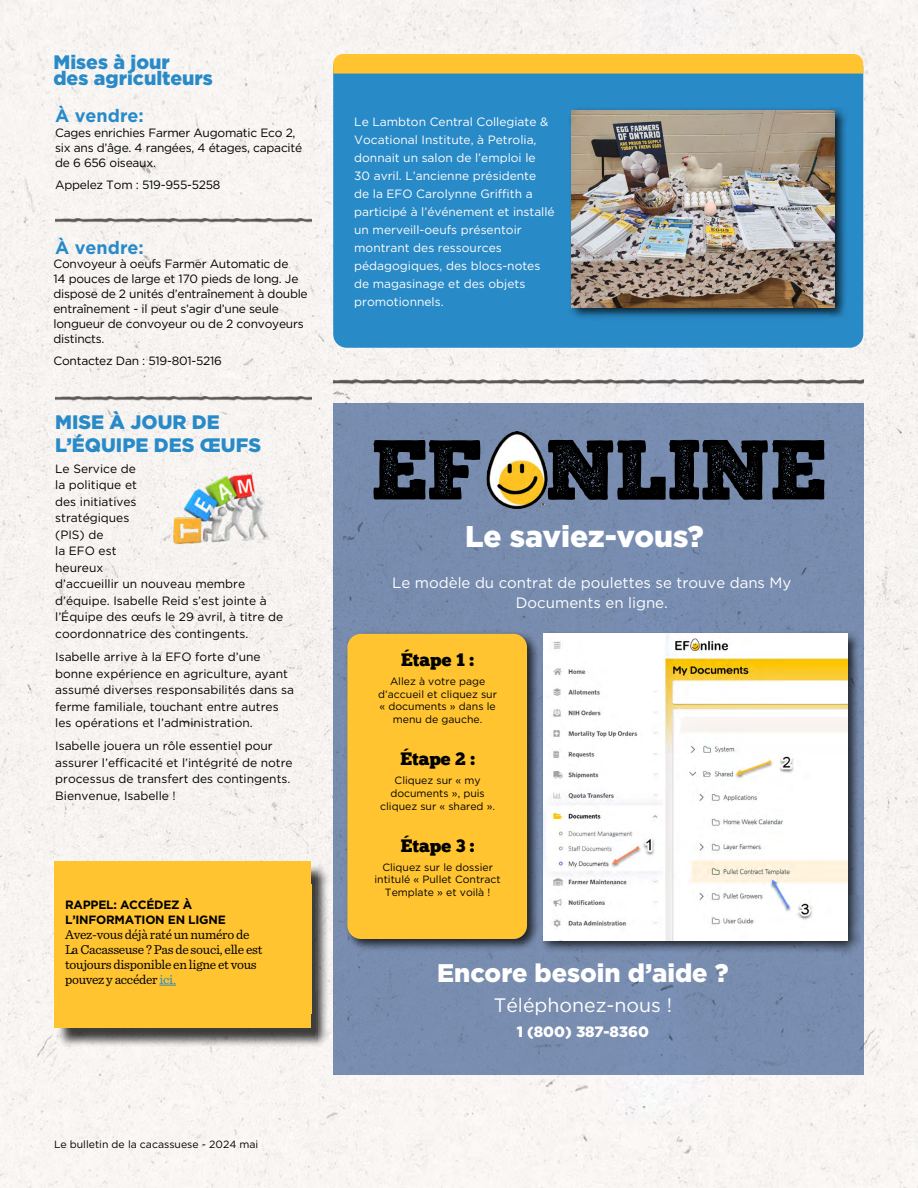
<style>
.page{position:relative;width:918px;height:1188px;background:#f7f4f2}
.page>*{position:absolute;margin:0;border:0;box-sizing:border-box;transform-origin:0 0}
.t1{font:85.5px "Chunk Five Print";color:#000}
.t2{font:900 30px "Gotham";color:#fff}
.t3{font:900 25.5px "Gotham";color:#fff}
.t4{font:900 19.5px/23.4px "Gotham";color:#298ac8}
.t5{font:19.5px "Gotham";color:#fff}
.t6{font:18px "Chunk Five";color:#000}
.t7{font:700 18px "Gotham";color:#298ac8}
.t8{font:15px/19.5px "Gotham";color:#fff;text-align:center}
.t9{font:900 15px "Gotham";color:#fff}
.t10{font:13.5px/15px "Sentinel";letter-spacing:-.02em;color:#000}
.t11{font:12px/16.5px "Gotham";color:#000}
.t12{font:12px/15px "Gotham";letter-spacing:-.02em;color:#000}
.t13{font:12px/18px "Gotham";color:#fff}
.t14{font:700 12px/15px "Gotham";letter-spacing:-.02em;color:#000}
.t15{font:10.5px/12.6px "Gotham";color:#000;text-align:center}
.s1{color:#298ac8}
</style>
<div class="page">
<div style="left:333px;top:403px;width:531px;height:671px;background:#798daf"></div>
<div style="left:333px;top:54px;width:530px;height:294px;background:#298ac8;border-radius:14px"></div>
<div style="left:333px;top:54px;width:530px;height:20px;background:#ffc42f"></div>
<img style="left:333px;top:380px;width:531px;height:4px">
<div style="left:569px;top:107px;width:279px;height:214px;background:#000;opacity:.75"></div>
<img style="left:572px;top:110px;width:263px;height:198px">
<div style="left:344px;top:631px;width:196px;height:321px;background:#000;opacity:.75"></div>
<div style="left:347px;top:634px;width:180px;height:305px;background:#ffc42f;border-radius:14px"></div>
<img style="left:487px;top:432px;width:60px;height:76px">
<div style="left:540px;top:631px;width:321px;height:322px;background:#000;opacity:.75"></div>
<img style="left:544px;top:634px;width:304px;height:306px">
<div style="left:56px;top:864px;width:273px;height:183px;background:#000;opacity:.75"></div>
<div style="left:54px;top:862px;width:257px;height:166px;background:#ffc42f"></div>
<img style="left:55px;top:396px;width:257px;height:5px">
<img style="left:55px;top:218px;width:257px;height:5px">
<img style="left:158px;top:463px;width:139px;height:91px">
<div style="left:55px;top:884px;width:257px;height:129px;background:#ffc42f"></div>
<svg style="left:159px;top:985px;width:17px;height:1px"></svg>
<h3 class="t4" style="left:53px;top:53px;width:161px;line-height:16.5px">Mises à jour<br>des agriculteurs</h3>
<h3 class="t7" style="left:55px;top:105px;width:90px">À vendre:</h3>
<p class="t12" style="left:55px;top:125px;width:249px">Cages enrichies Farmer Augomatic Eco 2, six ans d’âge. 4 rangées, 4 étages, capacité de 6 656 oiseaux.</p>
<p class="t12" style="left:55px;top:177px;width:167px">Appelez Tom : 519-955-5258</p>
<h3 class="t7" style="left:55px;top:237px;width:90px">À vendre:</h3>
<p class="t12" style="left:53px;top:256px;width:256px">Convoyeur à oeufs Farmer Automatic de<br>14 pouces de large et 170 pieds de long. Je dispose de 2 unités d’entraînement à double entraînement - il peut s’agir d’une seule longueur de convoyeur ou de 2 convoyeurs distincts.</p>
<p class="t12" style="left:53px;top:353px;width:170px">Contactez Dan : 519-801-5216</p>
<h3 class="t4" style="left:55px;top:410px;width:207px">MISE À JOUR DE<br>L’ÉQUIPE DES ŒUFS</h3>
<p class="t11" style="left:55px;top:460px;width:230px">Le Service de<br>la politique et<br>des initiatives<br>stratégiques<br>(PIS) de<br>la EFO est<br>heureux<br>d’accueillir un nouveau membre d’équipe. Isabelle Reid s’est jointe à l’Équipe des œufs le 29 avril, à titre de coordonnatrice des contingents.</p>
<p class="t11" style="left:55px;top:648px;width:240px">Isabelle arrive à la EFO forte d’une bonne expérience en agriculture, ayant assumé diverses responsabilités dans sa ferme familiale, touchant entre autres les opérations et l’administration.</p>
<p class="t11" style="left:55px;top:738px;width:239px">Isabelle jouera un rôle essentiel pour assurer l’efficacité et l’intégrité de notre processus de transfert des contingents.<br>Bienvenue, Isabelle !</p>
<p class="t14" style="left:65px;top:897px;width:162px">RAPPEL: ACCÉDEZ À<br>L’INFORMATION EN LIGNE</p>
<p class="t10" style="left:65px;top:926px;width:199px">Avez-vous déjà raté un numéro de<br>La Cacasseuse ? Pas de souci, elle est toujours disponible en ligne et vous pouvez y accéder <span class="s1">ici.</span></p>
<p class="t15" style="left:54px;top:1137px;width:206px">Le bulletin de la cacassuese - 2024 mai</p>
<p class="t13" style="left:354px;top:112px;width:202px">Le Lambton Central Collegiate &amp;<br>Vocational Institute, à Petrolia, donnait un salon de l’emploi le<br>30 avril. L’ancienne présidente<br>de la EFO Carolynne Griffith a participé à l’événement et installé un merveill-oeufs présentoir montrant des ressources pédagogiques, des blocs-notes de magasinage et des objets promotionnels.</p>
<h1 class="t1" style="left:371px;top:431px;width:456px">EF NLINE</h1>
<h2 class="t2" style="left:465px;top:519px;width:240px">Le saviez-vous?</h2>
<p class="t8" style="left:392px;top:573px;width:401px">Le modèle du contrat de poulettes se trouve dans My<br>Documents en ligne.</p>
<h3 class="t6" style="left:401px;top:648px;width:74px">Étape 1 :</h3>
<p class="t15" style="left:378px;top:675px;width:120px">Allez à votre page d’accueil et cliquez sur « documents » dans le menu de gauche.</p>
<h3 class="t6" style="left:400px;top:748px;width:76px">Étape 2 :</h3>
<p class="t15" style="left:380px;top:774px;width:116px">Cliquez sur « my documents », puis cliquez sur « shared ».</p>
<h3 class="t6" style="left:401px;top:834px;width:75px">Étape 3 :</h3>
<p class="t15" style="left:374px;top:861px;width:128px">Cliquez sur le dossier intitulé « Pullet Contract<br>Template » et voilà !</p>
<h3 class="t3" style="left:437px;top:958px;width:293px">Encore besoin d’aide ?</h3>
<h3 class="t5" style="left:494px;top:994px;width:180px">Téléphonez-nous !</h3>
<p class="t9" style="left:517px;top:1023px;width:134px">1 (800) 387-8360</p>
</div>
